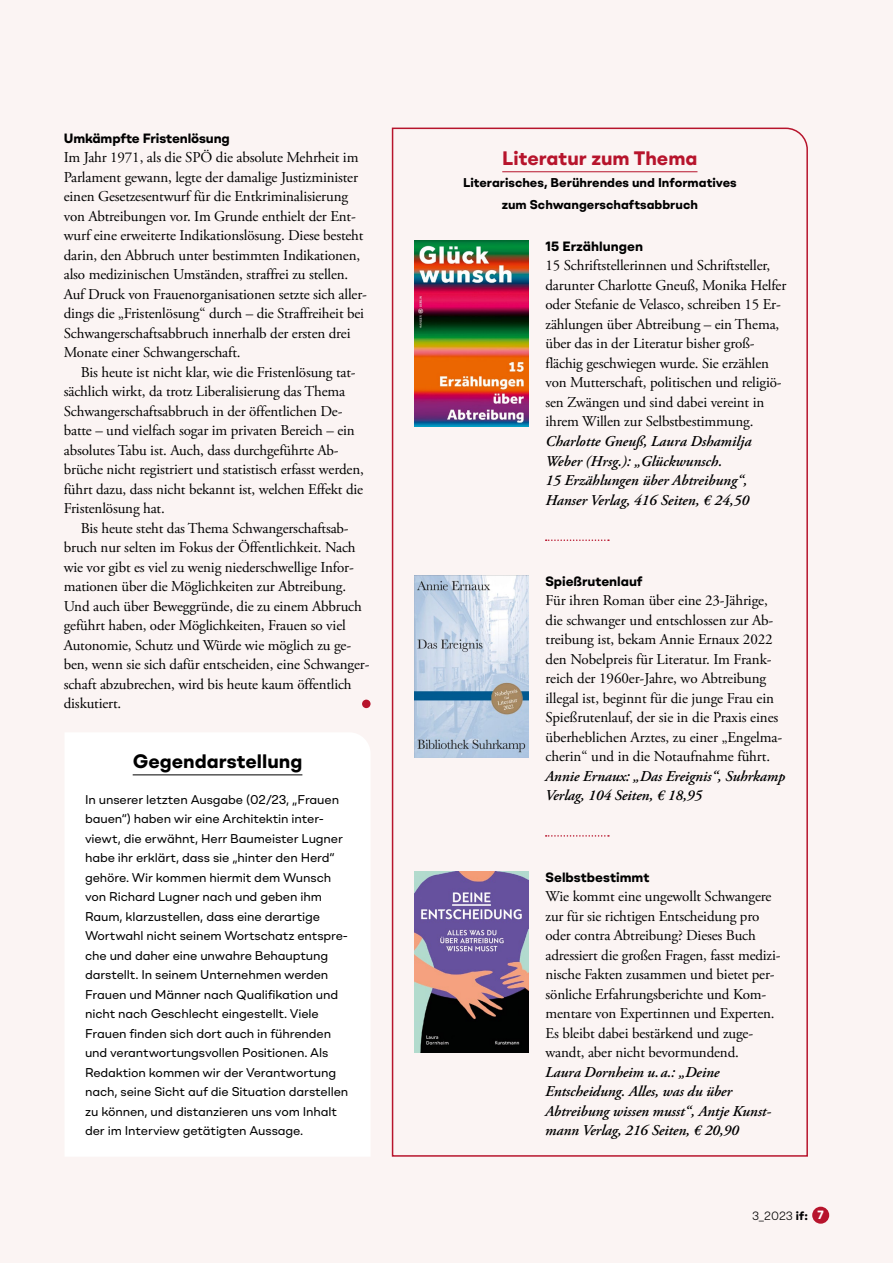
<style>
.page{position:relative;width:893px;height:1263px;background:#fbf4f3}
.page>*{position:absolute;margin:0;border:0;box-sizing:border-box;transform-origin:0 0}
.Kasten_Head{font:700 19.5px "BR Omny";color:#b7142c}
.Kasten_Head-2{font:700 19.5px "BR Omny";color:#000}
.t1{font:15px/19.5px "Adobe Garamond Pro";letter-spacing:-.01em;color:#000}
.t2{font:italic 600 15px/19.5px "Adobe Garamond Pro";letter-spacing:-.005em;color:#000}
.Zwiti{font:700 13.5px "BR Omny";letter-spacing:-.01em;color:#000}
.Lauftext_ohne{font:700 13.5px "BR Omny";color:#000}
.t3{font:12.75px/19.5px "BR Omny";letter-spacing:-.01em;color:#000}
.t4{font:700 12.75px/21.8px "BR Omny";color:#000;text-align:center}
.t5{font:300 12px "BR Omny";color:#000}
.s1{font-weight:700}
.s2{font-weight:700;color:#fff}
</style>
<div class="page">
<div style="left:812px;top:1207px;width:17px;height:17px;background:#b7142c;border-radius:50%"></div>
<div style="left:362px;top:700px;width:9px;height:8px;background:#b7142c;border-radius:50%"></div>
<svg style="left:391px;top:127px;width:417px;height:1030px"></svg>
<hr style="left:502px;top:171px;width:195px;height:1px;background:#b7142c">
<img style="left:415px;top:241px;width:113px;height:186px">
<img style="left:415px;top:576px;width:113px;height:181px">
<img style="left:415px;top:871px;width:113px;height:181px">
<svg style="left:546px;top:539px;width:63px;height:2px"></svg>
<svg style="left:546px;top:835px;width:63px;height:2px"></svg>
<div style="left:65px;top:733px;width:305px;height:423px;background:#fff"></div>
<hr style="left:133px;top:775px;width:169px;height:1px;background:#000">
<p class="Zwiti" style="left:64px;top:129px;width:168px">Umkämpfte Fristenlösung</p>
<p class="t1" style="left:64px;top:148px;width:305px">Im Jahr 1971, als die SPÖ die absolute Mehrheit im Parlament gewann, legte der damalige Justizminister einen Gesetzesentwurf für die Entkriminalisierung von Abtreibungen vor. Im Grunde enthielt der Ent&shy;wurf eine erweiterte Indikationslösung. Diese besteht darin, den Abbruch unter bestimmten Indikationen, also medizinischen Umständen, straffrei zu stellen.<br>Auf Druck von Frauenorganisationen setzte sich aller&shy;dings die „Fristenlösung“ durch – die Straffreiheit bei Schwangerschaftsabbruch innerhalb der ersten drei Monate einer Schwangerschaft.</p>
<p class="t1" style="left:64px;top:363px;width:301px;text-indent:17px">Bis heute ist nicht klar, wie die Fristenlösung tat&shy;sächlich wirkt, da trotz Liberalisierung das Thema Schwangerschaftsabbruch in der öffentlichen De&shy;batte – und vielfach sogar im privaten Bereich – ein absolutes Tabu ist. Auch, dass durchgeführte Ab&shy;brüche nicht registriert und statistisch erfasst werden, führt dazu, dass nicht bekannt ist, welchen Effekt die Fristenlösung hat.</p>
<p class="t1" style="left:64px;top:519px;width:307px;text-indent:17px">Bis heute steht das Thema Schwangerschaftsab&shy;bruch nur selten im Fokus der Öffentlichkeit. Nach wie vor gibt es viel zu wenig niederschwellige Infor&shy;mationen über die Möglichkeiten zur Abtreibung.<br>Und auch über Beweggründe, die zu einem Abbruch geführt haben, oder Möglichkeiten, Frauen so viel Autonomie, Schutz und Würde wie möglich zu ge&shy;ben, wenn sie sich dafür entscheiden, eine Schwanger&shy;schaft abzubrechen, wird bis heute kaum öffentlich diskutiert.</p>
<p class="Kasten_Head-2" style="left:133px;top:748px;width:171px">Gegendarstellung</p>
<p class="t3" style="left:85px;top:789px;width:265px">In unserer letzten Ausgabe (02/23, „Frauen bauen“) haben wir eine Architektin inter&shy;viewt, die erwähnt, Herr Baumeister Lugner habe ihr erklärt, dass sie „hinter den Herd“ gehöre. Wir kommen hiermit dem Wunsch von Richard Lugner nach und geben ihm Raum, klarzustellen, dass eine derartige Wortwahl nicht seinem Wortschatz entspre&shy;che und daher eine unwahre Behauptung darstellt. In seinem Unternehmen werden Frauen und Männer nach Qualifikation und nicht nach Geschlecht eingestellt. Viele Frauen finden sich dort auch in führenden und verantwortungsvollen Positionen. Als Redaktion kommen wir der Verantwortung nach, seine Sicht auf die Situation darstellen zu können, und distanzieren uns vom Inhalt der im Interview getätigten Aussage.</p>
<p class="Kasten_Head" style="left:502px;top:145px;width:197px">Literatur zum Thema</p>
<p class="t4" style="left:463px;top:171px;width:275px">Literarisches, Berührendes und Informatives zum Schwangerschaftsabbruch</p>
<p class="Zwiti" style="left:545px;top:237px;width:99px">15 Erzählungen</p>
<p class="t1" style="left:545px;top:256px;width:242px">15 Schriftstellerinnen und Schriftsteller, darunter Charlotte Gneuß, Monika Helfer oder Stefanie de Velasco, schreiben 15 Er&shy;zählungen über Abtreibung – ein Thema, über das in der Literatur bisher groß&shy;flächig geschwiegen wurde. Sie erzählen von Mutterschaft, politischen und religiö&shy;sen Zwängen und sind dabei vereint in ihrem Willen zur Selbstbestimmung.</p>
<p class="t2" style="left:545px;top:432px;width:207px">Charlotte Gneuß, Laura Dshamilja Weber (Hrsg.): „Glückwunsch.<br>15 Erzählungen über Abtreibung“, Hanser Verlag, 416 Seiten, € 24,50</p>
<p class="Lauftext_ohne" style="left:545px;top:572px;width:99px">Spießrutenlauf</p>
<p class="t1" style="left:545px;top:591px;width:238px">Für ihren Roman über eine 23-Jährige, die schwanger und entschlossen zur Ab&shy;treibung ist, bekam Annie Ernaux 2022 den Nobelpreis für Literatur. Im Frank&shy;reich der 1960er-Jahre, wo Abtreibung illegal ist, beginnt für die junge Frau ein Spießrutenlauf, der sie in die Praxis eines überheblichen Arztes, zu einer „Engelma&shy;cherin“ und in die Notaufnahme führt.</p>
<p class="t2" style="left:545px;top:767px;width:242px">Annie Ernaux: „Das Ereignis“, Suhrkamp<br>Verlag, 104 Seiten, € 18,95</p>
<p class="Lauftext_ohne" style="left:545px;top:868px;width:106px">Selbstbestimmt</p>
<p class="t1" style="left:545px;top:887px;width:237px">Wie kommt eine ungewollt Schwangere zur für sie richtigen Entscheidung pro oder contra Abtreibung? Dieses Buch adressiert die großen Fragen, fasst medizi&shy;nische Fakten zusammen und bietet per&shy;sönliche Erfahrungsberichte und Kom&shy;mentare von Expertinnen und Experten.<br>Es bleibt dabei bestärkend und zuge&shy;wandt, aber nicht bevormundend.</p>
<p class="t2" style="left:545px;top:1063px;width:228px">Laura Dornheim u.a.: „Deine Entscheidung. Alles, was du über Abtreibung wissen musst“, Antje Kunst&shy;mann Verlag, 216 Seiten, € 20,90</p>
<p class="t5" style="left:752px;top:1208px;width:73px">3_2023 <span class="s1">if:</span> <span class="s2">7</span></p>
</div>
